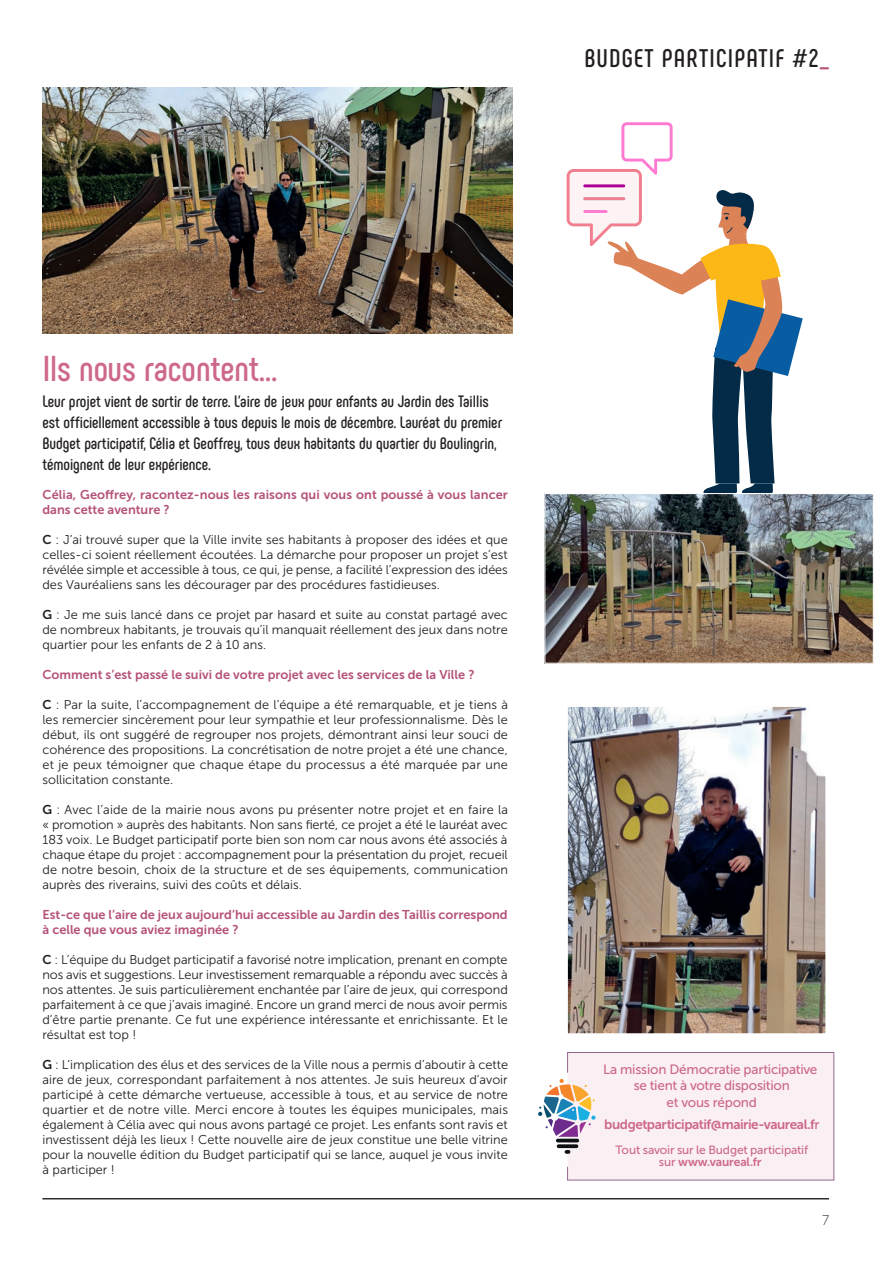
<style>
.page{position:relative;width:893px;height:1263px;background:#fff}
.page>*{position:absolute;margin:0;border:0;box-sizing:border-box;transform-origin:0 0}
._8_-_Encadré_Cocon__Titre{font:700 36px "Phenomena";color:#cd6889}
.RUBRIQUE{font:700 25.5px "Phenomena";letter-spacing:.05em;color:#231f20}
._2_-_Chapô{font:700 16.5px/21px "Phenomena";letter-spacing:-.005em;color:#231f20}
.t1{font:13.95px "Museo Sans 100";color:#231f20}
.ENCADRÉ_Texte_courant{font:13.5px/16.2px "Museo Sans 500";letter-spacing:-.015em;color:#cd6889;text-align:center}
.ENCADRÉ_Texte_courant-2{font:13.5px "Museo Sans 700";letter-spacing:-.03em;color:#cd6889}
._3_-_Texte_courant{font:12.75px/15px "Museo Sans 300";color:#231f20;text-align:justify}
._3_-_Texte_courant-2{font:12.75px/15px "Museo Sans 700";color:#b5527a}
.ENCADRÉ_Texte_courant-3{font:12px/12px "Museo Sans 500";letter-spacing:-.015em;color:#cd6889;text-align:center}
.s1{color:#b5527a}
.s2{font-family:"Museo Sans 700"}
.s3{font-family:"Museo Sans 500"}
</style>
<div class="page">
<hr style="left:43px;top:1198px;width:786px;height:1px;background:#231f20">
<img style="left:43px;top:88px;width:470px;height:245px">
<svg style="left:567px;top:122px;width:236px;height:371px"></svg>
<hr style="left:632px;top:135px;width:30px;height:3px;background:#fff">
<hr style="left:632px;top:147px;width:20px;height:2px;background:#fff">
<img style="left:546px;top:495px;width:326px;height:167px">
<div style="left:544px;top:493px;width:330px;height:171px;border:1px solid #fff"></div>
<img style="left:569px;top:708px;width:256px;height:324px">
<div style="left:567px;top:706px;width:260px;height:328px;border:1px solid #fff"></div>
<svg style="left:538px;top:1052px;width:296px;height:128px"></svg>
<svg style="left:557px;top:1144px;width:21px;height:4px"></svg>
<p class="RUBRIQUE" style="left:584px;top:43px;width:246px">BUDGET PARTICIPATIF #2<span class="s1">_</span></p>
<p class="_8_-_Encadré_Cocon__Titre" style="left:43px;top:347px;width:236px">Ils nous racontent…</p>
<p class="_2_-_Chapô" style="left:43px;top:391px;width:461px">Leur projet vient de sortir de terre. L’aire de jeux pour enfants au Jardin des Taillis est officiellement accessible à tous depuis le mois de décembre. Lauréat du premier Budget participatif, Célia et Geoffrey, tous deux habitants du quartier du Boulingrin, témoignent de leur expérience.</p>
<p class="_3_-_Texte_courant-2" style="left:42px;top:487px;width:467px">Célia, Geoffrey, racontez-nous les raisons qui vous ont poussé à vous lancer dans cette aventure ?</p>
<p class="_3_-_Texte_courant" style="left:42px;top:532px;width:467px"><span class="s2">C</span> : J’ai trouvé super que la Ville invite ses habitants à proposer des idées et que celles-ci soient réellement écoutées. La démarche pour proposer un projet s’est révélée simple et accessible à tous, ce qui, je pense, a facilité l’expression des idées des Vauréaliens sans les décourager par des procédures fastidieuses.</p>
<p class="_3_-_Texte_courant" style="left:42px;top:607px;width:467px"><span class="s2">G</span> : Je me suis lancé dans ce projet par hasard et suite au constat partagé avec de nombreux habitants, je trouvais qu’il manquait réellement des jeux dans notre quartier pour les enfants de 2 à 10 ans.</p>
<p class="_3_-_Texte_courant-2" style="left:42px;top:667px;width:434px">Comment s’est passé le suivi de votre projet avec les services de la Ville ?</p>
<p class="_3_-_Texte_courant" style="left:42px;top:697px;width:467px"><span class="s2">C</span> : Par la suite, l’accompagnement de l’équipe a été remarquable, et je tiens à les remercier sincèrement pour leur sympathie et leur professionnalisme. Dès le début, ils ont suggéré de regrouper nos projets, démontrant ainsi leur souci de cohérence des propositions. La concrétisation de notre projet a été une chance, et je peux témoigner que chaque étape du processus a été marquée par une sollicitation constante.</p>
<p class="_3_-_Texte_courant" style="left:42px;top:802px;width:467px"><span class="s2">G</span> : Avec l’aide de la mairie nous avons pu présenter notre projet et en faire la « promotion » auprès des habitants. Non sans fierté, ce projet a été le lauréat avec 183 voix. Le Budget participatif porte bien son nom car nous avons été associés à chaque étape du projet : accompagnement pour la présentation du projet, recueil de notre besoin, choix de la structure et de ses équipements, communication auprès des riverains, suivi des coûts et délais.</p>
<p class="_3_-_Texte_courant-2" style="left:42px;top:907px;width:467px">Est-ce que l’aire de jeux aujourd’hui accessible au Jardin des Taillis correspond à celle que vous aviez imaginée ?</p>
<p class="_3_-_Texte_courant" style="left:42px;top:952px;width:467px"><span class="s2">C</span> : L’équipe du Budget participatif a favorisé notre implication, prenant en compte nos avis et suggestions. Leur investissement remarquable a répondu avec succès à nos attentes. Je suis particulièrement enchantée par l’aire de jeux, qui correspond parfaitement à ce que j’avais imaginé. Encore un grand merci de nous avoir permis d’être partie prenante. Ce fut une expérience intéressante et enrichissante. Et le résultat est top !</p>
<p class="_3_-_Texte_courant" style="left:42px;top:1057px;width:467px"><span class="s2">G</span> : L’implication des élus et des services de la Ville nous a permis d’aboutir à cette aire de jeux, correspondant parfaitement à nos attentes. Je suis heureux d’avoir participé à cette démarche vertueuse, accessible à tous, et au service de notre quartier et de notre ville. Merci encore à toutes les équipes municipales, mais également à Célia avec qui nous avons partagé ce projet. Les enfants sont ravis et investissent déjà les lieux ! Cette nouvelle aire de jeux constitue une belle vitrine pour la nouvelle édition du Budget participatif qui se lance, auquel je vous invite à participer !</p>
<p class="ENCADRÉ_Texte_courant" style="left:603px;top:1061px;width:216px">La mission Démocratie participative se tient à votre disposition<br>et vous répond</p>
<p class="ENCADRÉ_Texte_courant-2" style="left:604px;top:1116px;width:217px">budgetparticipatif@mairie-vaureal.f<span class="s3">r</span></p>
<p class="ENCADRÉ_Texte_courant-3" style="left:615px;top:1143px;width:194px">Tout savoir sur le Budget participatif sur <span class="s2">www.vaureal.fr</span></p>
<p class="t1" style="left:822px;top:1213px;width:9px">7</p>
</div>
